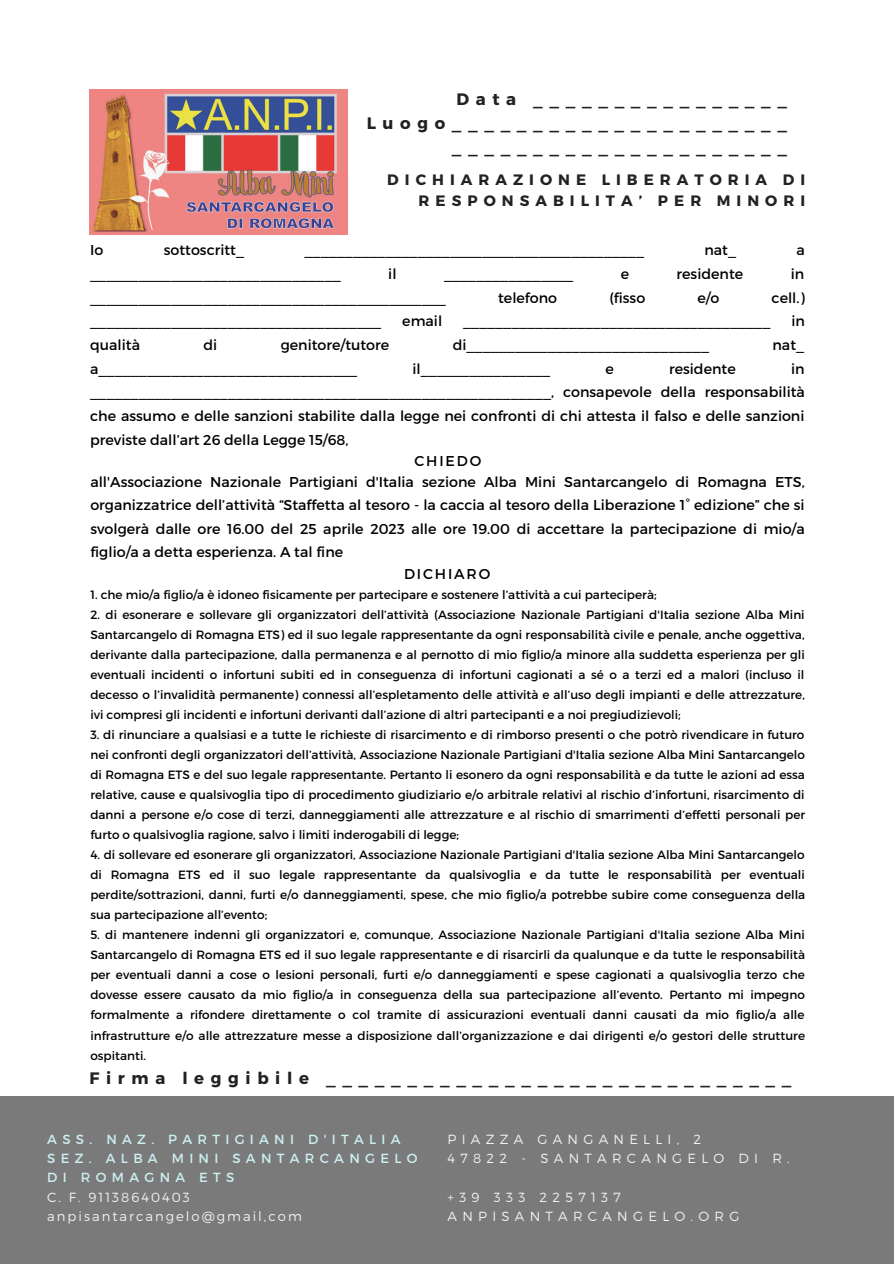
<style>
.page{position:relative;width:894px;height:1264px;background:#fff}
.page>*{position:absolute;margin:0;border:0;box-sizing:border-box;transform-origin:0 0}
.t1{font:700 16.5px/23.7px "Montserrat";letter-spacing:.4em;color:#222;text-align:right}
.t2{font:700 15px/21.5px "Montserrat";letter-spacing:.4em;color:#222;text-align:right}
.t3{font:14.25px/23.7px "Montserrat";color:#000;text-align:justify}
.t4{font:14.25px "Montserrat";letter-spacing:.13em;color:#000}
.t5{font:300 13.2px/19.2px "Montserrat";letter-spacing:.4em;color:#f2f2f2}
.t6{font:13.2px/19.2px "Montserrat";letter-spacing:.4em;color:#ccf0f2}
.t7{font:300 13.2px/19.2px "Montserrat";letter-spacing:.15em;color:#f2f2f2}
.t8{font:12px/20px "Montserrat";color:#000;text-align:justify}
</style>
<div class="page">
<div style="left:0;top:1096px;width:893px;height:167px;background:#7a7a7a"></div>
<img style="left:89px;top:89px;width:258px;height:146px">
<h1 class="t1" style="left:366px;top:87px;width:422px">Data ________________<br>Luogo_____________________ _____________________</h1>
<p class="t2" style="left:387px;top:168px;width:419px">DICHIARAZIONE LIBERATORIA DI<br>RESPONSABILITA’ PER MINORI</p>
<p class="t3" style="left:90px;top:238px;width:15px">Io</p>
<p class="t3" style="left:164px;top:238px;width:82px">sottoscritt_</p>
<p class="t3" style="left:304px;top:238px;width:341px">__________________________________________</p>
<p class="t3" style="left:704px;top:238px;width:33px">nat_</p>
<p class="t3" style="left:796px;top:238px;width:10px">a</p>
<p class="t3" style="left:90px;top:261px;width:252px">_______________________________</p>
<p class="t3" style="left:388px;top:261px;width:10px">il</p>
<p class="t3" style="left:620px;top:261px;width:10px">e</p>
<p class="t3" style="left:676px;top:261px;width:68px">residente</p>
<p class="t3" style="left:790px;top:261px;width:15px">in</p>
<p class="t3" style="left:444px;top:261px;width:131px">________________</p>
<p class="t3" style="left:90px;top:285px;width:357px">____________________________________________</p>
<p class="t3" style="left:90px;top:309px;width:292px">____________________________________</p>
<p class="t3" style="left:402px;top:309px;width:41px">email</p>
<p class="t3" style="left:498px;top:285px;width:61px">telefono</p>
<p class="t3" style="left:609px;top:285px;width:37px">(fisso</p>
<p class="t3" style="left:697px;top:285px;width:24px">e/o</p>
<p class="t3" style="left:771px;top:285px;width:34px">cell.)</p>
<p class="t3" style="left:463px;top:309px;width:309px">______________________________________</p>
<p class="t3" style="left:791px;top:309px;width:15px">in</p>
<p class="t3" style="left:90px;top:332px;width:51px">qualità</p>
<p class="t3" style="left:203px;top:332px;width:15px">di</p>
<p class="t3" style="left:281px;top:332px;width:110px">genitore/tutore</p>
<p class="t3" style="left:452px;top:332px;width:258px">di______________________________</p>
<p class="t3" style="left:772px;top:332px;width:33px">nat_</p>
<p class="t3" style="left:90px;top:356px;width:268px">a________________________________</p>
<p class="t3" style="left:412px;top:356px;width:139px">il________________</p>
<p class="t3" style="left:605px;top:356px;width:10px">e</p>
<p class="t3" style="left:669px;top:356px;width:68px">residente</p>
<p class="t3" style="left:90px;top:356px;width:716px;text-indent:700px">in _________________________________________________________, consapevole della responsabilità che assumo e delle sanzioni stabilite dalla legge nei confronti di chi attesta il falso e delle sanzioni previste dall’art 26 della Legge 15/68,</p>
<p class="t3" style="left:90px;top:450px;width:715px;line-height:20.1px;text-align:center">CHIEDO<br>all'Associazione Nazionale Partigiani d'Italia sezione Alba Mini Santarcangelo di Romagna ETS,</p>
<p class="t3" style="left:90px;top:492px;width:715px">organizzatrice dell’attività “Staffetta al tesoro - la caccia al tesoro della Liberazione 1° edizione” che si svolgerà dalle ore 16.00 del 25 aprile 2023 alle ore 19.00 di accettare la partecipazione di mio/a figlio/a a detta esperienza. A tal fine</p>
<p class="t4" style="left:404px;top:565px;width:88px">DICHIARO</p>
<p class="t8" style="left:90px;top:584px;width:567px">1. che mio/a figlio/a è idoneo fisicamente per partecipare e sostenere l’attività a cui parteciperà;</p>
<p class="t8" style="left:90px;top:604px;width:715px">2. di esonerare e sollevare gli organizzatori dell’attività (Associazione Nazionale Partigiani d'Italia sezione Alba Mini Santarcangelo di Romagna ETS) ed il suo legale rappresentante da ogni responsabilità civile e penale, anche oggettiva, derivante dalla partecipazione, dalla permanenza e al pernotto di mio figlio/a minore alla suddetta esperienza per gli eventuali incidenti o infortuni subiti ed in conseguenza di infortuni cagionati a sé o a terzi ed a malori (incluso il decesso o l’invalidità permanente) connessi all’espletamento delle attività e all’uso degli impianti e delle attrezzature, ivi compresi gli incidenti e infortuni derivanti dall’azione di altri partecipanti e a noi pregiudizievoli;</p>
<p class="t8" style="left:90px;top:724px;width:716px">3. di rinunciare a qualsiasi e a tutte le richieste di risarcimento e di rimborso presenti o che potrò rivendicare in futuro nei confronti degli organizzatori dell’attività, Associazione Nazionale Partigiani d'Italia sezione Alba Mini Santarcangelo di Romagna ETS e del suo legale rappresentante. Pertanto li esonero da ogni responsabilità e da tutte le azioni ad essa relative, cause e qualsivoglia tipo di procedimento giudiziario e/o arbitrale relativi al rischio d’infortuni, risarcimento di danni a persone e/o cose di terzi, danneggiamenti alle attrezzature e al rischio di smarrimenti d’effetti personali per furto o qualsivoglia ragione, salvo i limiti inderogabili di legge;</p>
<p class="t8" style="left:90px;top:844px;width:716px">4. di sollevare ed esonerare gli organizzatori, Associazione Nazionale Partigiani d'Italia sezione Alba Mini Santarcangelo di Romagna ETS ed il suo legale rappresentante da qualsivoglia e da tutte le responsabilità per eventuali perdite/sottrazioni, danni, furti e/o danneggiamenti, spese, che mio figlio/a potrebbe subire come conseguenza della sua partecipazione all’evento;</p>
<p class="t8" style="left:90px;top:924px;width:716px">5. di mantenere indenni gli organizzatori e, comunque, Associazione Nazionale Partigiani d'Italia sezione Alba Mini Santarcangelo di Romagna ETS ed il suo legale rappresentante e di risarcirli da qualunque e da tutte le responsabilità per eventuali danni a cose o lesioni personali, furti e/o danneggiamenti e spese cagionati a qualsivoglia terzo che dovesse essere causato da mio figlio/a in conseguenza della sua partecipazione all’evento. Pertanto mi impegno formalmente a rifondere direttamente o col tramite di assicurazioni eventuali danni causati da mio figlio/a alle infrastrutture e/o alle attrezzature messe a disposizione dall’organizzazione e dai dirigenti e/o gestori delle strutture ospitanti.</p>
<h1 class="t1" style="left:89px;top:1065px;width:703px">Firma leggibile _____________________________</h1>
<p class="t6" style="left:47px;top:1129px;width:371px">ASS. NAZ. PARTIGIANI D'ITALIA<br>SEZ. ALBA MINI SANTARCANGELO<br>DI ROMAGNA ETS</p>
<p class="t7" style="left:47px;top:1186px;width:256px">C. F. 91138640403 anpisantarcangelo@gmail,com</p>
<p class="t5" style="left:447px;top:1129px;width:344px">PIAZZA GANGANELLI, 2<br>47822 - SANTARCANGELO DI R.</p>
<p class="t5" style="left:447px;top:1186px;width:293px">+39 333 2257137<br>ANPISANTARCANGELO.ORG</p>
</div>
